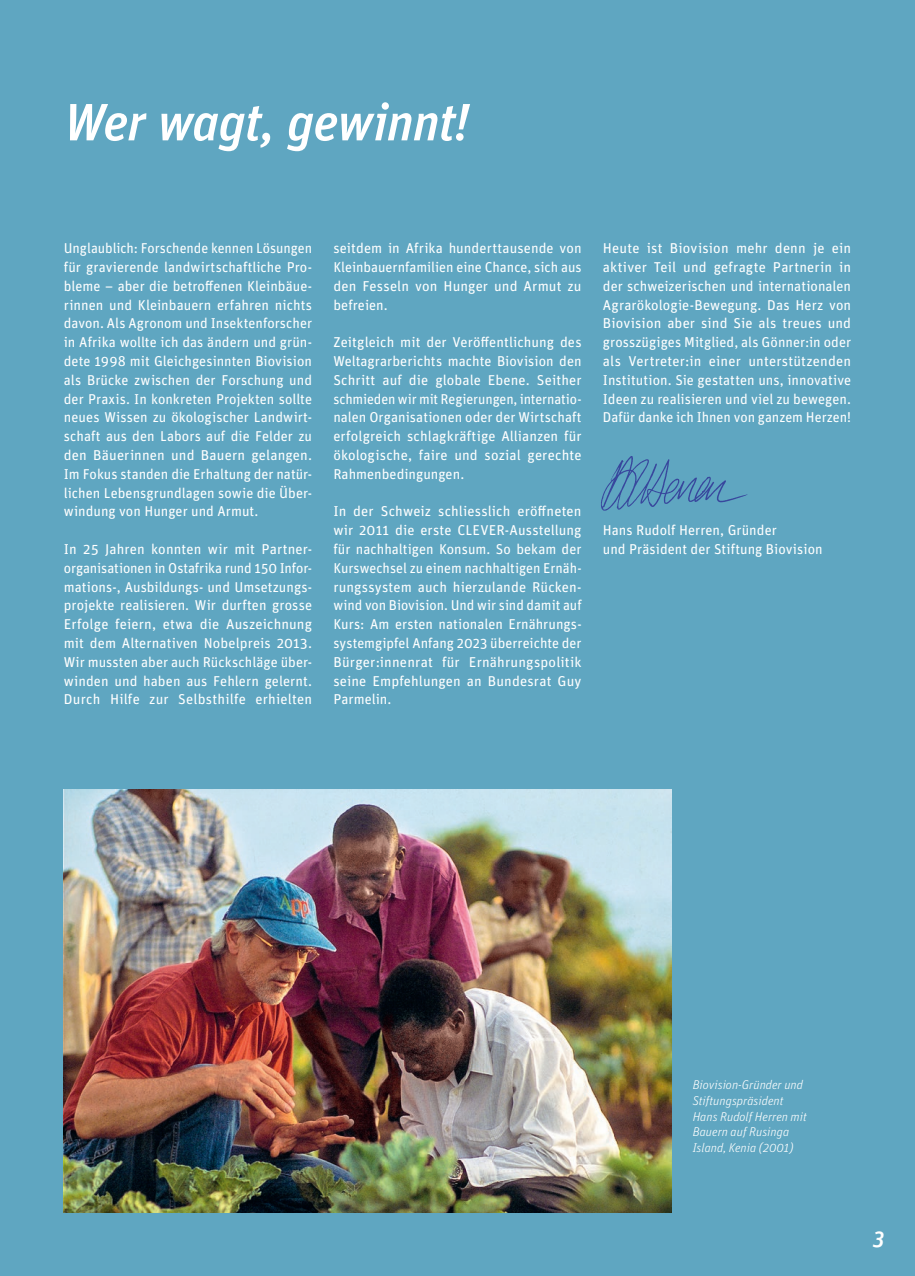
<style>
.page{position:relative;width:915px;height:1276px;background:#fff}
.page>*{position:absolute;margin:0;border:0;box-sizing:border-box;transform-origin:0 0}
.t1{font:italic 500 52.5px "Unit OT";letter-spacing:-.015em;color:#fff}
.t2{font:italic 500 22.5px "Unit OT";color:#fff}
.t3{font:14.25px/18.8px "Unit OT";letter-spacing:.005em;color:#fff;text-align:justify}
.t4{font:italic 300 12.75px/15.8px "Unit OT";color:#fff}
</style>
<div class="page">
<div style="left:0;top:0;width:914px;height:1276px;background:#5fa6c1"></div>
<img style="left:64px;top:789px;width:607px;height:423px">
<img style="left:601px;top:456px;width:147px;height:55px">
<h1 class="t1" style="left:64px;top:89px;width:407px">Wer wagt, gewinnt!</h1>
<p class="t3" style="left:64px;top:239px;width:250px">Unglaublich: Forschende kennen Lösungen für gravierende landwirtschaftliche Pro&shy;bleme – aber die betroffenen Kleinbäue&shy;rinnen und Kleinbauern erfahren nichts davon. Als Agronom und Insektenforscher in Afrika wollte ich das ändern und grün&shy;dete 1998 mit Gleichgesinnten Biovision als Brücke zwischen der Forschung und der Praxis. In konkreten Projekten sollte neues Wissen zu ökologischer Landwirt&shy;schaft aus den Labors auf die Felder zu den Bäuerinnen und Bauern gelangen.<br>Im Fokus standen die Erhaltung der natür&shy;lichen Lebensgrundlagen sowie die Über&shy;windung von Hunger und Armut.</p>
<p class="t3" style="left:64px;top:540px;width:250px">In 25 Jahren konnten wir mit Partner&shy;organisationen in Ostafrika rund 150 Infor&shy;mations-, Ausbildungs- und Umsetzungs&shy;projekte realisieren. Wir durften grosse Erfolge feiern, etwa die Auszeichnung mit dem Alternativen Nobelpreis 2013.<br>Wir mussten aber auch Rückschläge über&shy;winden und haben aus Fehlern gelernt.<br>Durch Hilfe zur Selbsthilfe erhielten</p>
<p class="t3" style="left:333px;top:239px;width:250px">seitdem in Afrika hunderttausende von Kleinbauernfamilien eine Chance, sich aus den Fesseln von Hunger und Armut zu befreien.</p>
<p class="t3" style="left:333px;top:333px;width:250px">Zeitgleich mit der Veröffentlichung des Weltagrarberichts machte Biovision den Schritt auf die globale Ebene. Seither schmieden wir mit Regierungen, internatio&shy;nalen Organisationen oder der Wirtschaft erfolgreich schlagkräftige Allianzen für ökologische, faire und sozial gerechte Rahmenbedingungen.</p>
<p class="t3" style="left:333px;top:502px;width:250px">In der Schweiz schliesslich eröffneten wir 2011 die erste CLEVER-Ausstellung für nachhaltigen Konsum. So bekam der Kurswechsel zu einem nachhaltigen Ernäh&shy;rungssystem auch hierzulande Rücken&shy;wind von Biovision. Und wir sind damit auf Kurs: Am ersten nationalen Ernährungs&shy;systemgipfel Anfang 2023 überreichte der Bürger:innenrat für Ernährungspolitik seine Empfehlungen an Bundesrat Guy Parmelin.</p>
<p class="t3" style="left:602px;top:239px;width:250px">Heute ist Biovision mehr denn je ein aktiver Teil und gefragte Partnerin in der schweizerischen und internationalen Agrarökologie-Bewegung. Das Herz von Biovision aber sind Sie als treues und grosszügiges Mitglied, als Gönner:in oder als Vertreter:in einer unterstützenden Institution. Sie gestatten uns, innovative Ideen zu realisieren und viel zu bewegen.<br>Dafür danke ich Ihnen von ganzem Herzen!</p>
<p class="t3" style="left:602px;top:521px;width:221px">Hans Rudolf Herren, Gründer<br>und Präsident der Stiftung Biovision</p>
<p class="t4" style="left:692px;top:1077px;width:116px">Biovision-Gründer und<br>Stiftungspräsident<br>Hans Rudolf Herren mit<br>Bauern auf Rusinga<br>Island, Kenia (2001)</p>
<h2 class="t2" style="left:872px;top:1224px;width:13px">3</h2>
</div>
